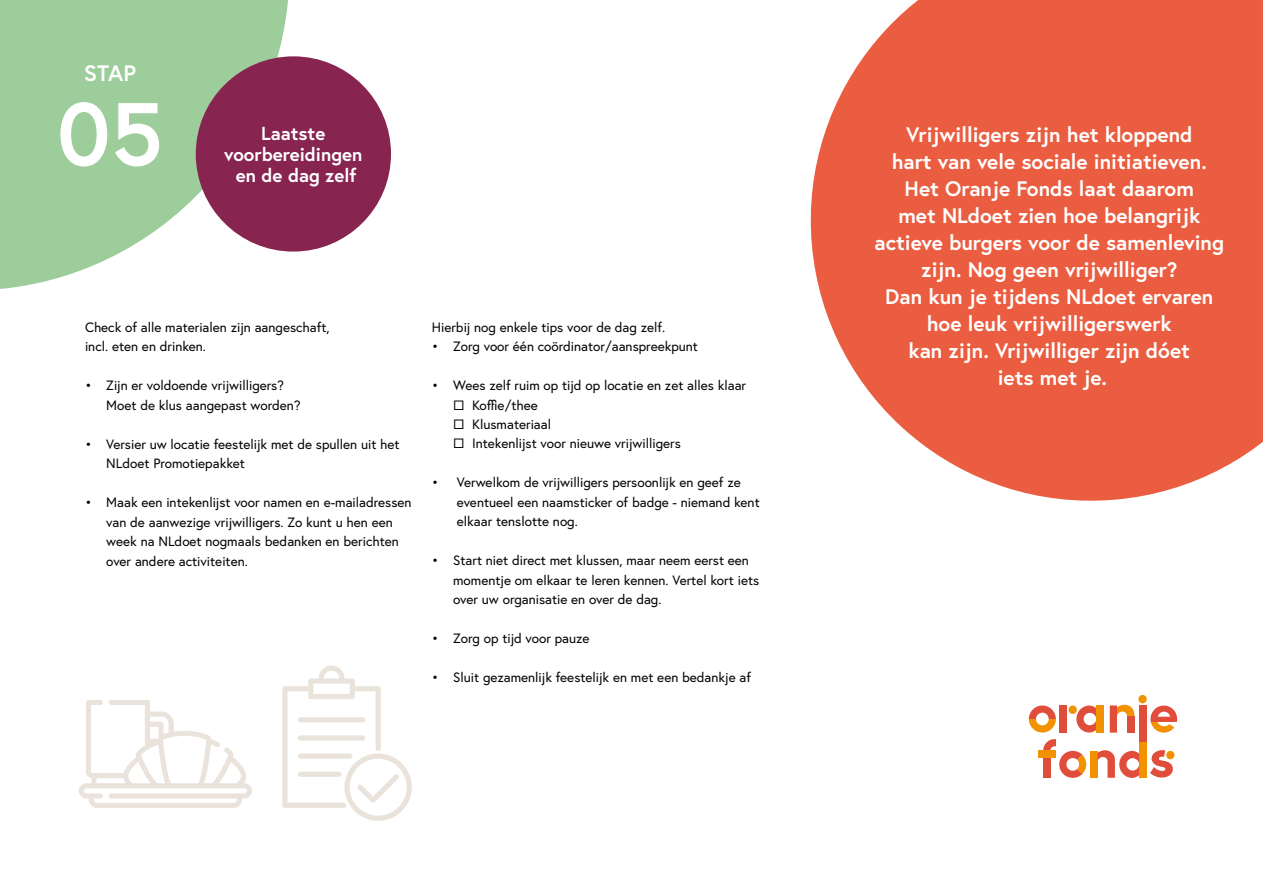
<style>
.page{position:relative;width:1263px;height:893px;background:#fff}
.page>*{position:absolute;margin:0;border:0;box-sizing:border-box;transform-origin:0 0}
.t1{font:700 89.1px "Europa";color:#fff}
.t2{font:700 22.35px "Europa";color:#fff}
.t3{font:700 21px/27px "Europa";color:#fff;text-align:center}
.t4{font:700 18.75px/21px "Europa";color:#fff;text-align:center}
.t5{font:13.5px/19.5px "Europa";color:#000}
</style>
<div class="page">
<svg style="left:1043px;top:739px;width:44px;height:39px"></svg>
<svg style="left:1029px;top:705px;width:27px;height:27px"></svg>
<div style="left:1090px;top:751px;width:7px;height:27px;background:#f39200"></div>
<div style="left:1139px;top:742px;width:7px;height:36px;background:#f39200"></div>
<div style="left:1166px;top:751px;width:8px;height:8px;background:#f39200;border-radius:50%"></div>
<div style="left:1043px;top:758px;width:7px;height:20px;background:#e14d3b"></div>
<svg style="left:1076px;top:705px;width:20px;height:27px"></svg>
<svg style="left:1097px;top:750px;width:42px;height:28px"></svg>
<div style="left:1110px;top:705px;width:7px;height:28px;background:#e14d3b"></div>
<div style="left:1127px;top:716px;width:7px;height:17px;background:#e14d3b"></div>
<svg style="left:1117px;top:705px;width:17px;height:11px"></svg>
<div style="left:1139px;top:705px;width:7px;height:37px;background:#e14d3b"></div>
<div style="left:1059px;top:705px;width:7px;height:28px;background:#e14d3b"></div>
<div style="left:1096px;top:705px;width:7px;height:28px;background:#f39200"></div>
<svg style="left:1068px;top:705px;width:9px;height:9px"></svg>
<div style="left:1138px;top:695px;width:9px;height:8px;background:#f39200;border-radius:50%"></div>
<div style="left:1038px;top:751px;width:18px;height:7px;background:#f39200"></div>
<svg style="left:1150px;top:750px;width:23px;height:28px"></svg>
<svg style="left:1150px;top:705px;width:27px;height:28px"></svg>
<svg style="left:0;top:0;width:288px;height:289px;fill:#9ccd9a"></svg>
<div style="left:196px;top:56px;width:195px;height:196px;background:#882450;border-radius:50%"></div>
<svg style="left:79px;top:700px;width:173px;height:108px"></svg>
<svg style="left:282px;top:665px;width:130px;height:156px"></svg>
<svg style="left:810px;top:0;width:453px;height:501px;background:#ed7057"></svg>
<h2 class="t2" style="left:84px;top:58px;width:54px">STAP</h2>
<h1 class="t1" style="left:57px;top:73px;width:108px">05</h1>
<h3 class="t4" style="left:224px;top:123px;width:140px">Laatste voorbereidingen en de dag zelf</h3>
<p class="t5" style="left:85px;top:317px;width:246px">Check of alle materialen zijn aangeschaft, incl. eten en drinken.</p>
<p class="t5" style="left:106px;top:375px;width:196px;text-indent:-21px">• Zijn er voldoende vrijwilligers?<br>Moet de klus aangepast worden?</p>
<p class="t5" style="left:106px;top:434px;width:295px;text-indent:-21px">• Versier uw locatie feestelijk met de spullen uit het<br>NLdoet Promotiepakket</p>
<p class="t5" style="left:106px;top:492px;width:307px;text-indent:-21px">• Maak een intekenlijst voor namen en e-mailadressen van de aanwezige vrijwilligers. Zo kunt u hen een week na NLdoet nogmaals bedanken en berichten over andere activiteiten.</p>
<p class="t5" style="left:432px;top:317px;width:235px">Hierbij nog enkele tips voor de dag zelf.</p>
<p class="t5" style="left:432px;top:336px;width:268px">• Zorg voor één coördinator/aanspreekpunt</p>
<p class="t5" style="left:453px;top:375px;width:295px;text-indent:-21px">• Wees zelf ruim op tijd op locatie en zet alles klaar ☐ Koffie/thee<br>☐ Klusmateriaal<br>☐ Intekenlijst voor nieuwe vrijwilligers</p>
<p class="t5" style="left:457px;top:473px;width:304px;text-indent:-25px">• Verwelkom de vrijwilligers persoonlijk en geef ze eventueel een naamsticker of badge - niemand kent elkaar tenslotte nog.</p>
<p class="t5" style="left:453px;top:551px;width:308px;text-indent:-21px">• Start niet direct met klussen, maar neem eerst een momentje om elkaar te leren kennen. Vertel kort iets over uw organisatie en over de dag.</p>
<p class="t5" style="left:432px;top:629px;width:159px">• Zorg op tijd voor pauze</p>
<p class="t5" style="left:432px;top:668px;width:321px">• Sluit gezamenlijk feestelijk en met een bedankje af</p>
<p class="t3" style="left:874px;top:121px;width:351px">Vrijwilligers zijn het kloppend<br>hart van vele sociale initiatieven.<br>Het Oranje Fonds laat daarom<br>met NLdoet zien hoe belangrijk actieve burgers voor de samenleving zijn. Nog geen vrijwilliger?<br>Dan kun je tijdens NLdoet ervaren hoe leuk vrijwilligerswerk<br>kan zijn. Vrijwilliger zijn dóet<br>iets met je.</p>
</div>
